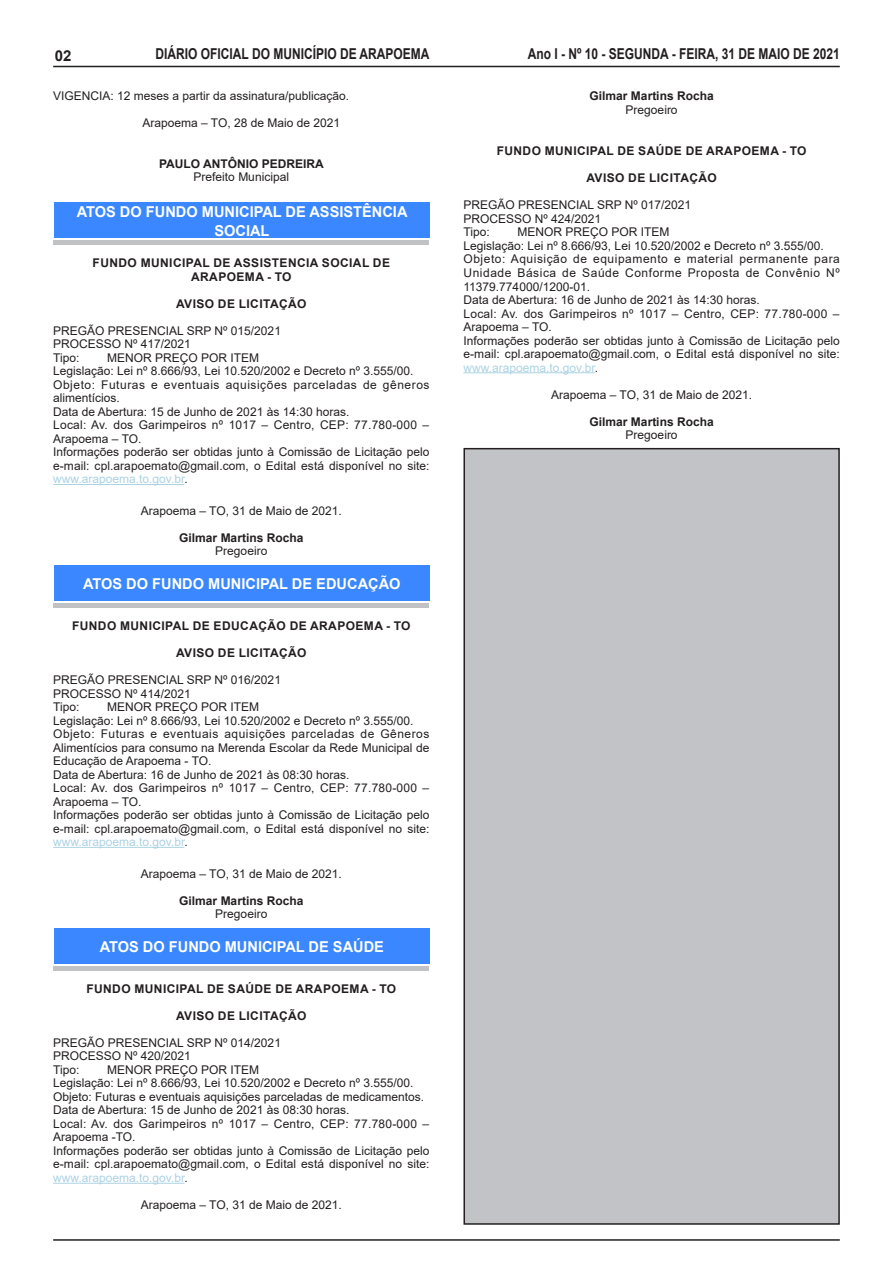
<style>
.page{position:relative;width:893px;height:1263px;background:#fff}
.page>*{position:absolute;margin:0;border:0;box-sizing:border-box;transform-origin:0 0}
.Chancela{font:700 15px/18.9px "Arial";color:#fff;text-align:center}
.t1{font:700 15px "Arial";color:#231f20;scale:.8 1}
.t2{font:700 15px "Arial";color:#231f20}
.SEM_PARAGRAFO{font:12px/13.5px "Arial";color:#231f20;text-align:justify}
.SEM_PARAGRAFO-2{font:12px/13.5px "Arial";letter-spacing:.02em;color:#231f20}
.TITULOS{font:700 12px "Arial";letter-spacing:.035em;color:#231f20}
.CIDADE{font:12px "Arial";color:#231f20}
.NOME{font:700 12px "Arial";color:#231f20}
.SEM_PARAGRAFO-3{font:12px/13.5px "Arial";letter-spacing:.045em;color:#231f20}
.CARGO{font:12px "Arial";color:#231f20}
.s1{color:#acd2e4}
</style>
<div class="page">
<hr style="left:53px;top:66px;width:787px;height:1px;background:#231f20">
<hr style="left:53px;top:1239px;width:787px;height:2px;background:#231f20">
<div style="left:53px;top:208px;width:375px;height:37px;background:#c1c2c4"></div>
<div style="left:53px;top:205px;width:375px;height:35px;background:#fff"></div>
<div style="left:54px;top:203px;width:375px;height:35px;background:#3a87ff"></div>
<hr style="left:53px;top:484px;width:131px;height:1px;background:#acd2e4">
<div style="left:53px;top:571px;width:375px;height:37px;background:#c1c2c4"></div>
<div style="left:53px;top:568px;width:375px;height:35px;background:#fff"></div>
<div style="left:54px;top:566px;width:375px;height:35px;background:#3a87ff"></div>
<hr style="left:53px;top:847px;width:131px;height:1px;background:#acd2e4">
<div style="left:53px;top:934px;width:375px;height:37px;background:#c1c2c4"></div>
<div style="left:53px;top:931px;width:375px;height:35px;background:#fff"></div>
<div style="left:54px;top:928px;width:375px;height:36px;background:#3a87ff"></div>
<hr style="left:53px;top:1183px;width:131px;height:1px;background:#acd2e4">
<hr style="left:463px;top:372px;width:132px;height:1px;background:#acd2e4">
<div style="left:464px;top:449px;width:375px;height:775px;background:#c2c3c6"></div>
<div style="left:463px;top:448px;width:377px;height:777px;border:2px solid #231f20"></div>
<p class="t2" style="left:55px;top:45px;width:18px">02</p>
<p class="t1" style="left:156px;top:44px;width:344px">DIÁRIO OFICIAL DO MUNICÍPIO DE ARAPOEMA</p>
<p class="t1" style="left:528px;top:44px;width:391px">Ano I - Nº 10 - SEGUNDA - FEIRA, 31 DE MAIO DE 2021</p>
<p class="SEM_PARAGRAFO" style="left:53px;top:89px;width:298px">VIGENCIA: 12 meses a partir da assinatura/publicação.</p>
<p class="CIDADE" style="left:142px;top:115px;width:199px">Arapoema – TO, 28 de Maio de 2021</p>
<p class="NOME" style="left:159px;top:155px;width:166px">PAULO ANTÔNIO PEDREIRA</p>
<p class="CARGO" style="left:194px;top:169px;width:97px">Prefeito Municipal</p>
<p class="Chancela" style="left:77px;top:202px;width:332px">ATOS DO FUNDO MUNICIPAL DE ASSISTÊNCIA<br>SOCIAL</p>
<p class="TITULOS" style="left:93px;top:254px;width:299px">FUNDO MUNICIPAL DE ASSISTENCIA SOCIAL DE</p>
<p class="TITULOS" style="left:191px;top:268px;width:102px">ARAPOEMA - TO</p>
<p class="TITULOS" style="left:176px;top:295px;width:132px">AVISO DE LICITAÇÃO</p>
<p class="SEM_PARAGRAFO" style="left:53px;top:324px;width:229px">PREGÃO PRESENCIAL SRP Nº 015/2021</p>
<p class="SEM_PARAGRAFO" style="left:53px;top:337px;width:139px">PROCESSO Nº 417/2021</p>
<p class="SEM_PARAGRAFO" style="left:53px;top:351px;width:28px">Tipo:</p>
<p class="SEM_PARAGRAFO" style="left:107px;top:351px;width:154px">MENOR PREÇO POR ITEM</p>
<p class="SEM_PARAGRAFO" style="left:53px;top:364px;width:362px">Legislação: Lei nº 8.666/93, Lei 10.520/2002 e Decreto nº 3.555/00.</p>
<p class="SEM_PARAGRAFO-3" style="left:53px;top:378px;width:378px">Objeto: Futuras e eventuais aquisições parceladas de gêneros alimentícios.</p>
<p class="SEM_PARAGRAFO" style="left:53px;top:405px;width:298px">Data de Abertura: 15 de Junho de 2021 às 14:30 horas.</p>
<p class="SEM_PARAGRAFO-2" style="left:53px;top:418px;width:378px">Local: Av. dos Garimpeiros nº 1017 – Centro, CEP: 77.780-000 –<br>Arapoema – TO.</p>
<p class="SEM_PARAGRAFO" style="left:53px;top:445px;width:378px">Informações poderão ser obtidas junto à Comissão de Licitação pelo e-mail: cpl.arapoemato@gmail.com, o Edital está disponível no site: <span class="s1">www.arapoema.to.gov.br</span>.</p>
<p class="CIDADE" style="left:141px;top:502px;width:203px">Arapoema – TO, 31 de Maio de 2021.</p>
<p class="NOME" style="left:179px;top:529px;width:126px">Gilmar Martins Rocha</p>
<p class="CARGO" style="left:215px;top:543px;width:54px">Pregoeiro</p>
<p class="Chancela" style="left:83px;top:575px;width:319px">ATOS DO FUNDO MUNICIPAL DE EDUCAÇÃO</p>
<p class="TITULOS" style="left:72px;top:617px;width:340px">FUNDO MUNICIPAL DE EDUCAÇÃO DE ARAPOEMA - TO</p>
<p class="TITULOS" style="left:176px;top:644px;width:132px">AVISO DE LICITAÇÃO</p>
<p class="SEM_PARAGRAFO" style="left:53px;top:673px;width:229px">PREGÃO PRESENCIAL SRP Nº 016/2021</p>
<p class="SEM_PARAGRAFO" style="left:53px;top:686px;width:139px">PROCESSO Nº 414/2021</p>
<p class="SEM_PARAGRAFO" style="left:53px;top:700px;width:28px">Tipo:</p>
<p class="SEM_PARAGRAFO" style="left:107px;top:700px;width:154px">MENOR PREÇO POR ITEM</p>
<p class="SEM_PARAGRAFO" style="left:53px;top:713px;width:362px">Legislação: Lei nº 8.666/93, Lei 10.520/2002 e Decreto nº 3.555/00.</p>
<p class="SEM_PARAGRAFO" style="left:53px;top:727px;width:378px">Objeto: Futuras e eventuais aquisições parceladas de Gêneros Alimentícios para consumo na Merenda Escolar da Rede Municipal de Educação de Arapoema - TO.</p>
<p class="SEM_PARAGRAFO" style="left:53px;top:767px;width:298px">Data de Abertura: 16 de Junho de 2021 às 08:30 horas.</p>
<p class="SEM_PARAGRAFO-2" style="left:53px;top:781px;width:378px">Local: Av. dos Garimpeiros nº 1017 – Centro, CEP: 77.780-000 –<br>Arapoema – TO.</p>
<p class="SEM_PARAGRAFO" style="left:53px;top:808px;width:378px">Informações poderão ser obtidas junto à Comissão de Licitação pelo e-mail: cpl.arapoemato@gmail.com, o Edital está disponível no site: <span class="s1">www.arapoema.to.gov.br</span>.</p>
<p class="CIDADE" style="left:141px;top:865px;width:203px">Arapoema – TO, 31 de Maio de 2021.</p>
<p class="NOME" style="left:179px;top:892px;width:126px">Gilmar Martins Rocha</p>
<p class="CARGO" style="left:215px;top:906px;width:54px">Pregoeiro</p>
<p class="Chancela" style="left:100px;top:937px;width:286px">ATOS DO FUNDO MUNICIPAL DE SAÚDE</p>
<p class="TITULOS" style="left:86px;top:980px;width:311px">FUNDO MUNICIPAL DE SAÚDE DE ARAPOEMA - TO</p>
<p class="TITULOS" style="left:176px;top:1007px;width:132px">AVISO DE LICITAÇÃO</p>
<p class="SEM_PARAGRAFO" style="left:53px;top:1036px;width:229px">PREGÃO PRESENCIAL SRP Nº 014/2021</p>
<p class="SEM_PARAGRAFO" style="left:53px;top:1049px;width:139px">PROCESSO Nº 420/2021</p>
<p class="SEM_PARAGRAFO" style="left:53px;top:1063px;width:28px">Tipo:</p>
<p class="SEM_PARAGRAFO" style="left:107px;top:1063px;width:154px">MENOR PREÇO POR ITEM</p>
<p class="SEM_PARAGRAFO" style="left:53px;top:1076px;width:362px">Legislação: Lei nº 8.666/93, Lei 10.520/2002 e Decreto nº 3.555/00.</p>
<p class="SEM_PARAGRAFO" style="left:53px;top:1090px;width:372px">Objeto: Futuras e eventuais aquisições parceladas de medicamentos.</p>
<p class="SEM_PARAGRAFO" style="left:53px;top:1103px;width:298px">Data de Abertura: 15 de Junho de 2021 às 08:30 horas.</p>
<p class="SEM_PARAGRAFO-2" style="left:53px;top:1117px;width:378px">Local: Av. dos Garimpeiros nº 1017 – Centro, CEP: 77.780-000 –<br>Arapoema -TO.</p>
<p class="SEM_PARAGRAFO" style="left:53px;top:1144px;width:378px">Informações poderão ser obtidas junto à Comissão de Licitação pelo e-mail: cpl.arapoemato@gmail.com, o Edital está disponível no site: <span class="s1">www.arapoema.to.gov.br</span>.</p>
<p class="CIDADE" style="left:141px;top:1196px;width:203px">Arapoema – TO, 31 de Maio de 2021.</p>
<p class="NOME" style="left:590px;top:88px;width:126px">Gilmar Martins Rocha</p>
<p class="CARGO" style="left:626px;top:101px;width:54px">Pregoeiro</p>
<p class="TITULOS" style="left:497px;top:143px;width:311px">FUNDO MUNICIPAL DE SAÚDE DE ARAPOEMA - TO</p>
<p class="TITULOS" style="left:586px;top:170px;width:132px">AVISO DE LICITAÇÃO</p>
<p class="SEM_PARAGRAFO" style="left:463px;top:198px;width:229px">PREGÃO PRESENCIAL SRP Nº 017/2021</p>
<p class="SEM_PARAGRAFO" style="left:463px;top:212px;width:139px">PROCESSO Nº 424/2021</p>
<p class="SEM_PARAGRAFO" style="left:463px;top:225px;width:28px">Tipo:</p>
<p class="SEM_PARAGRAFO" style="left:517px;top:225px;width:154px">MENOR PREÇO POR ITEM</p>
<p class="SEM_PARAGRAFO" style="left:463px;top:239px;width:362px">Legislação: Lei nº 8.666/93, Lei 10.520/2002 e Decreto nº 3.555/00.</p>
<p class="SEM_PARAGRAFO" style="left:463px;top:252px;width:378px">Objeto: Aquisição de equipamento e material permanente para Unidade Básica de Saúde Conforme Proposta de Convênio Nº 11379.774000/1200-01.</p>
<p class="SEM_PARAGRAFO" style="left:463px;top:293px;width:298px">Data de Abertura: 16 de Junho de 2021 às 14:30 horas.</p>
<p class="SEM_PARAGRAFO-2" style="left:463px;top:306px;width:378px">Local: Av. dos Garimpeiros nº 1017 – Centro, CEP: 77.780-000 –<br>Arapoema – TO.</p>
<p class="SEM_PARAGRAFO" style="left:463px;top:333px;width:378px">Informações poderão ser obtidas junto à Comissão de Licitação pelo e-mail: cpl.arapoemato@gmail.com, o Edital está disponível no site: <span class="s1">www.arapoema.to.gov.br</span>.</p>
<p class="CIDADE" style="left:551px;top:386px;width:203px">Arapoema – TO, 31 de Maio de 2021.</p>
<p class="NOME" style="left:590px;top:413px;width:126px">Gilmar Martins Rocha</p>
<p class="CARGO" style="left:626px;top:426px;width:54px">Pregoeiro</p>
</div>
